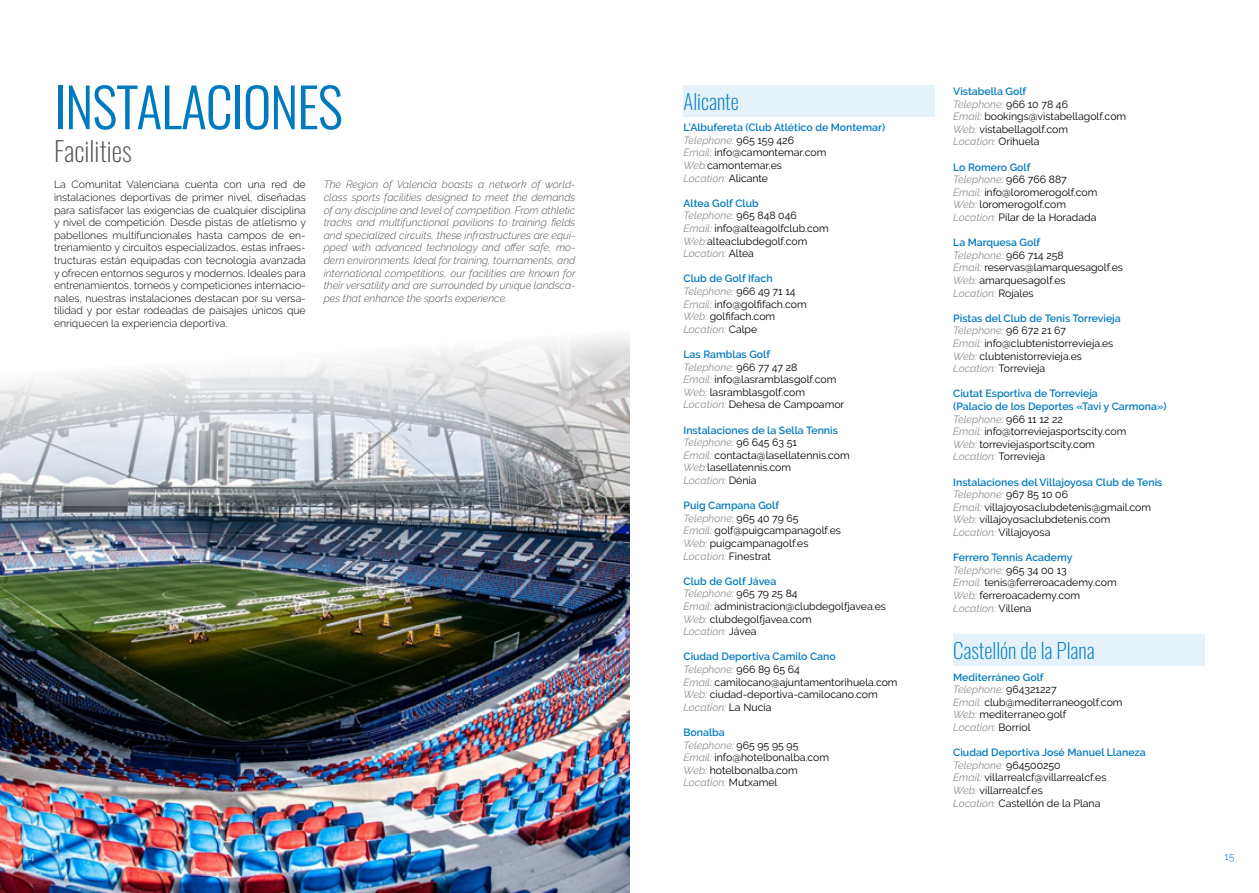
<style>
.page{position:relative;width:1259px;height:893px;background:#fff}
.page>*{position:absolute;margin:0;border:0;box-sizing:border-box;transform-origin:0 0}
.t1{font:54px "Oswald";letter-spacing:-.02em;color:#007abf}
.t2{font:27px "Oswald";color:#525252}
.t3{font:21px "Oswald";color:#007abf}
.t4{font:10.5px/12.6px "Raleway";color:#000}
.t5{font:300 10.5px/12.6px "Raleway";color:#000;text-align:justify}
.t6{font:italic 300 10.5px/12.6px "Raleway";color:#525252;text-align:justify}
.t7{font:300 10.5px "Raleway";color:#fff}
.t8{font:300 10.5px "Raleway";color:#06f}
.s1{font-weight:600;color:#007abf}
.s2{font-style:italic;color:#8f8f8f}
</style>
<div class="page">
<img style="left:0;top:506px;width:629px;height:387px">
<svg style="left:0;top:336px;width:630px;height:170px"></svg>
<div style="left:683px;top:85px;width:252px;height:31px;background:#e6f2f9"></div>
<div style="left:953px;top:634px;width:252px;height:31px;background:#e6f2f9"></div>
<h1 class="t1" style="left:54px;top:59px;width:290px">INSTALACIONES</h1>
<h2 class="t2" style="left:54px;top:127px;width:79px">Facilities</h2>
<p class="t5" style="left:54px;top:178px;width:253px">La Comunitat Valenciana cuenta con una red de instalaciones deportivas de primer nivel, diseñadas para satisfacer las exigencias de cualquier disciplina y nivel de competición. Desde pistas de atletismo y pabellones multifuncionales hasta campos de en&shy;trenamiento y circuitos especializados, estas infraes&shy;tructuras están equipadas con tecnología avanzada y ofrecen entornos seguros y modernos. Ideales para entrenamientos, torneos y competiciones internacio&shy;nales, nuestras instalaciones destacan por su versa&shy;tilidad y por estar rodeadas de paisajes únicos que enriquecen la experiencia deportiva.</p>
<p class="t6" style="left:324px;top:178px;width:253px">The Region of Valencia boasts a network of world&shy;class sports facilities designed to meet the demands of any discipline and level of competition. From athletic tracks and multifunctional pavilions to training fields and specialized circuits, these infrastructures are equi&shy;pped with advanced technology and offer safe, mo&shy;dern environments. Ideal for training, tournaments, and international competitions, our facilities are known for their versatility and are surrounded by unique landsca&shy;pes that enhance the sports experience.</p>
<h3 class="t3" style="left:683px;top:83px;width:57px">Alicante</h3>
<p class="t4" style="left:683px;top:121px;width:203px"><span class="s1">L’Albufereta (Club Atlético de Montemar)<br></span><span class="s2">Telephone:</span> 965 159 426<br><span class="s2">Email:</span> info@camontemar.com<br><span class="s2">Web:</span>camontemar.es<br><span class="s2">Location:</span> Alicante</p>
<p class="t4" style="left:683px;top:197px;width:147px"><span class="s1">Altea Golf Club<br></span><span class="s2">Telephone:</span> 965 848 046<br><span class="s2">Email:</span> info@alteagolfclub.com<br><span class="s2">Web:</span>alteaclubdegolf.com<br><span class="s2">Location:</span> Altea</p>
<p class="t4" style="left:683px;top:272px;width:125px"><span class="s1">Club de Golf Ifach<br></span><span class="s2">Telephone:</span> 966 49 71 14<br><span class="s2">Email:</span> info@golfifach.com<br><span class="s2">Web:</span> golfifach.com<br><span class="s2">Location:</span> Calpe</p>
<p class="t4" style="left:683px;top:348px;width:162px"><span class="s1">Las Ramblas Golf<br></span><span class="s2">Telephone:</span> 966 77 47 28<br><span class="s2">Email:</span> info@lasramblasgolf.com<br><span class="s2">Web:</span> lasramblasgolf.com<br><span class="s2">Location:</span> Dehesa de Campoamor</p>
<p class="t4" style="left:683px;top:424px;width:168px"><span class="s1">Instalaciones de la Sella Tennis<br></span><span class="s2">Telephone:</span> 96 645 63 51<br><span class="s2">Email:</span> contacta@lasellatennis.com<br><span class="s2">Web:</span>lasellatennis.com<br><span class="s2">Location:</span> Dénia</p>
<p class="t4" style="left:683px;top:499px;width:159px"><span class="s1">Puig Campana Golf<br></span><span class="s2">Telephone:</span> 965 40 79 65<br><span class="s2">Email:</span> golf@puigcampanagolf.es<br><span class="s2">Web:</span> puigcampanagolf.es<br><span class="s2">Location:</span> Finestrat</p>
<p class="t4" style="left:683px;top:575px;width:204px"><span class="s1">Club de Golf Jávea<br></span><span class="s2">Telephone:</span> 965 79 25 84<br><span class="s2">Email:</span> administracion@clubdegolfjavea.es<br><span class="s2">Web:</span> clubdegolfjavea.com<br><span class="s2">Location:</span> Jávea</p>
<p class="t4" style="left:683px;top:650px;width:216px"><span class="s1">Ciudad Deportiva Camilo Cano<br></span><span class="s2">Telephone:</span> 966 89 65 64<br><span class="s2">Email:</span> camilocano@ajuntamentorihuela.com<br><span class="s2">Web:</span> ciudad-deportiva-camilocano.com<br><span class="s2">Location:</span> La Nucía</p>
<p class="t4" style="left:683px;top:726px;width:147px"><span class="s1">Bonalba<br></span><span class="s2">Telephone:</span> 965 95 95 95<br><span class="s2">Email:</span> info@hotelbonalba.com<br><span class="s2">Web:</span> hotelbonalba.com<br><span class="s2">Location:</span> Mutxamel</p>
<p class="t4" style="left:953px;top:85px;width:174px"><span class="s1">Vistabella Golf<br></span><span class="s2">Telephone:</span> 966 10 78 46<br><span class="s2">Email:</span> bookings@vistabellagolf.com<br><span class="s2">Web:</span> vistabellagolf.com<br><span class="s2">Location:</span> Orihuela</p>
<p class="t4" style="left:953px;top:160px;width:146px"><span class="s1">Lo Romero Golf<br></span><span class="s2">Telephone:</span> 966 766 887<br><span class="s2">Email:</span> info@loromerogolf.com<br><span class="s2">Web:</span> loromerogolf.com<br><span class="s2">Location:</span> Pilar de la Horadada</p>
<p class="t4" style="left:953px;top:236px;width:171px"><span class="s1">La Marquesa Golf<br></span><span class="s2">Telephone:</span> 966 714 258<br><span class="s2">Email:</span> reservas@lamarquesagolf.es<br><span class="s2">Web:</span> amarquesagolf.es<br><span class="s2">Location:</span> Rojales</p>
<p class="t4" style="left:953px;top:312px;width:169px"><span class="s1">Pistas del Club de Tenis Torrevieja<br></span><span class="s2">Telephone:</span> 96 672 21 67<br><span class="s2">Email:</span> info@clubtenistorrevieja.es<br><span class="s2">Web:</span> clubtenistorrevieja.es<br><span class="s2">Location:</span> Torrevieja</p>
<p class="t4" style="left:953px;top:387px;width:215px"><span class="s1">Ciutat Esportiva de Torrevieja<br>(Palacio de los Deportes «Tavi y Carmona»)<br></span><span class="s2">Telephone:</span> 966 11 12 22<br><span class="s2">Email:</span> info@torreviejasportscity.com<br><span class="s2">Web:</span> torreviejasportscity.com<br><span class="s2">Location:</span> Torrevieja</p>
<p class="t4" style="left:953px;top:475px;width:211px"><span class="s1">Instalaciones del Villajoyosa Club de Tenis </span><span class="s2">Telephone:</span> 967 85 10 06<br><span class="s2">Email:</span> villajoyosaclubdetenis@gmail.com <span class="s2">Web:</span> villajoyosaclubdetenis.com<br><span class="s2">Location:</span> Villajoyosa</p>
<p class="t4" style="left:953px;top:551px;width:165px"><span class="s1">Ferrero Tennis Academy<br></span><span class="s2">Telephone:</span> 965 34 00 13<br><span class="s2">Email:</span> tenis@ferreroacademy.com<br><span class="s2">Web:</span> ferreroacademy.com<br><span class="s2">Location:</span> Villena</p>
<h3 class="t3" style="left:953px;top:632px;width:143px">Castellón de la Plana</h3>
<p class="t4" style="left:953px;top:670px;width:171px"><span class="s1">Mediterráneo Golf<br></span><span class="s2">Telephone:</span> 964321227<br><span class="s2">Email:</span> club@mediterraneogolf.com<br><span class="s2">Web:</span> mediterraneo.golf<br><span class="s2">Location:</span> Borriol</p>
<p class="t4" style="left:953px;top:746px;width:194px"><span class="s1">Ciudad Deportiva José Manuel Llaneza<br></span><span class="s2">Telephone:</span> 964500250<br><span class="s2">Email:</span> villarrealcf@villarrealcf.es<br><span class="s2">Web:</span> villarrealcf.es<br><span class="s2">Location:</span> Castellón de la Plana</p>
<p class="t7" style="left:25px;top:850px;width:11px">14</p>
<p class="t8" style="left:1224px;top:850px;width:11px">15</p>
</div>
